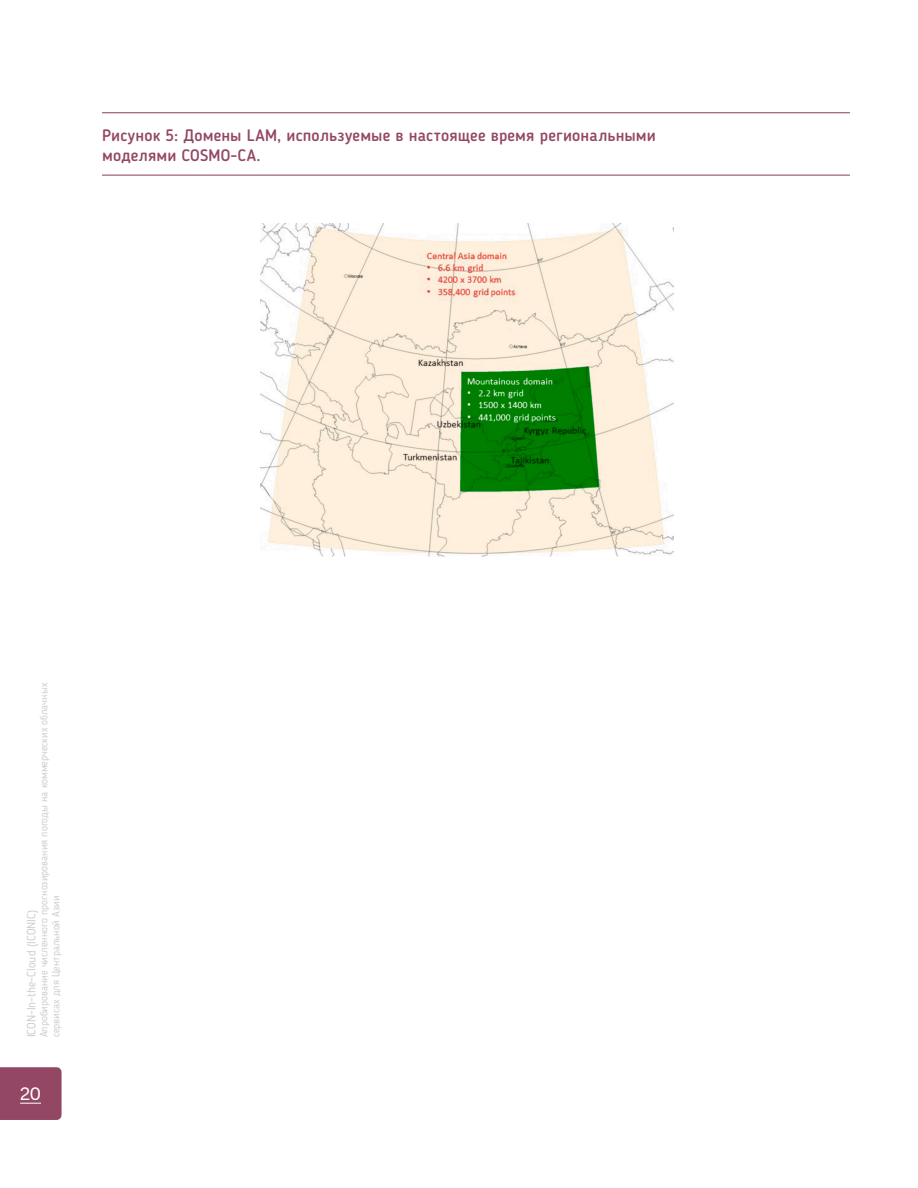
<style>
.page{position:relative;width:918px;height:1188px;background:#fff}
.page>*{position:absolute;margin:0;border:0;box-sizing:border-box;transform-origin:0 0}
.t1{font:18px "Andes Neue Alt 2";color:#fff}
.fgiure{font:500 16.5px "Blogger Sans";letter-spacing:.01em;color:#934765}
.t2{font:12px "Blogger Sans";color:#cdced0}
.t3{font:10.5px/12px "Blogger Sans";color:#cdced0}
</style>
<div class="page">
<div style="left:0;top:1067px;width:62px;height:53px;background:#934765"></div>
<img style="left:260px;top:223px;width:414px;height:333px">
<hr style="left:102px;top:175px;width:748px;height:1px;background:#934765">
<hr style="left:102px;top:112px;width:748px;height:1px;background:#934765">
<p class="fgiure" style="left:102px;top:125px;width:555px">Рисунок 5: Домены LAM, используемые в настоящее время региональными</p>
<p class="fgiure" style="left:102px;top:145px;width:160px">моделями COSMO-CA.</p>
<p class="t3" style="left:38px;top:1037px;width:356px;rotate:-90deg">Апробирование численного прогнозирования погоды на коммерческих облачных сервисах для Центральной Азии</p>
<p class="t2" style="left:24px;top:1037px;width:129px;rotate:-90deg">ICON-In-the-Cloud (ICONIC)</p>
<h1 class="t1" style="left:20px;top:1083px;width:22px">20</h1>
</div>
